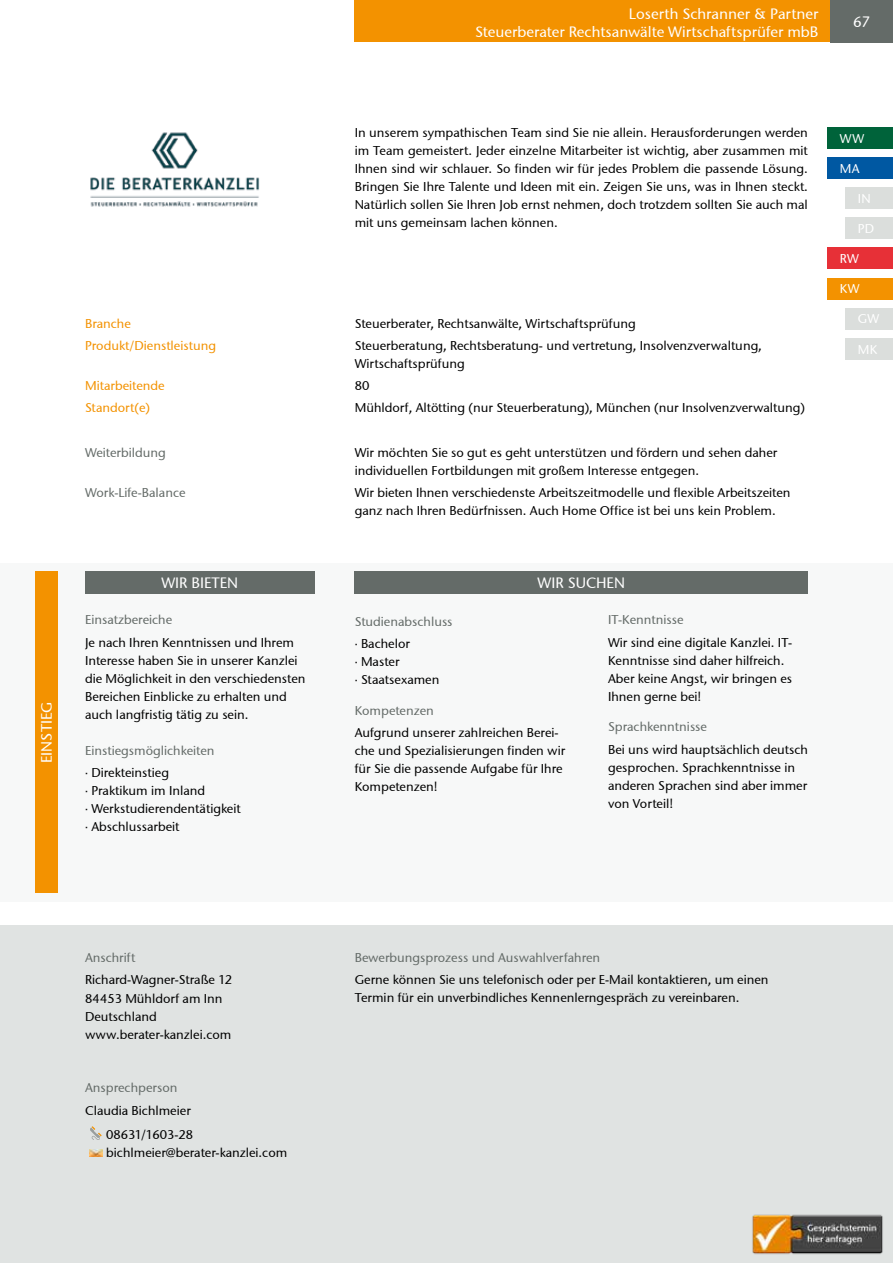
<style>
.page{position:relative;width:893px;height:1263px;background:#fff}
.page>*{position:absolute;margin:0;border:0;box-sizing:border-box;transform-origin:0 0}
.t1{font:15px/18px "Stone Sans ITCTT Medium";color:#fff;text-align:right}
.t2{font:12.75px/18px "Stone Sans ITCTT Medium";color:#000}
.t3{font:12.75px/22.2px "Stone Sans ITCTT Medium";color:#646b68}
.t4{font:12.75px/22.2px "Stone Sans ITCTT Medium";color:#f39200}
.t5{font:12.75px "Stone Sans ITCTT Medium";letter-spacing:.02em;color:#fff}
.s1{font-family:"Muli";color:#000}
.s2{color:#000}
.s3{font-family:"Muli"}
</style>
<div class="page">
<div style="left:0;top:563px;width:893px;height:338px;background:#f7f8f8"></div>
<div style="left:35px;top:572px;width:22px;height:321px;background:#f39200"></div>
<div style="left:85px;top:571px;width:230px;height:22px;background:#646b68"></div>
<div style="left:355px;top:571px;width:453px;height:22px;background:#646b68"></div>
<div style="left:355px;top:0;width:477px;height:42px;background:#f39200"></div>
<div style="left:830px;top:0;width:63px;height:42px;background:#646b68"></div>
<div style="left:0;top:926px;width:893px;height:337px;background:#e0e3e2"></div>
<img style="left:752px;top:1214px;width:131px;height:41px">
<svg style="left:90px;top:1126px;width:12px;height:14px"></svg>
<svg style="left:90px;top:1149px;width:12px;height:8px"></svg>
<img style="left:90px;top:132px;width:170px;height:75px">
<div style="left:845px;top:188px;width:48px;height:21px;background:#dbdedc"></div>
<div style="left:827px;top:158px;width:66px;height:21px;background:#0058a2"></div>
<div style="left:827px;top:128px;width:66px;height:21px;background:#00633a"></div>
<div style="left:827px;top:248px;width:66px;height:21px;background:#e73037"></div>
<div style="left:827px;top:278px;width:66px;height:21px;background:#f39200"></div>
<div style="left:845px;top:338px;width:48px;height:21px;background:#dbdedc"></div>
<div style="left:845px;top:308px;width:48px;height:21px;background:#dbdedc"></div>
<div style="left:845px;top:218px;width:48px;height:21px;background:#dbdedc"></div>
<p class="t1" style="left:475px;top:5px;width:345px">Loserth Schranner &amp; Partner<br>Steuerberater Rechtsanwälte Wirtschaftsprüfer mbB</p>
<p class="t1" style="left:853px;top:13px;width:18px">67</p>
<p class="t1" style="left:38px;top:763px;width:63px;rotate:-90deg">EINSTIEG</p>
<p class="t4" style="left:85px;top:312px;width:133px">Branche<br>Produkt/Dienstleistung</p>
<p class="t4" style="left:85px;top:374px;width:81px">Mitarbeitende<br>Standort(e)</p>
<p class="t3" style="left:85px;top:441px;width:82px">Weiterbildung</p>
<p class="t3" style="left:85px;top:481px;width:102px">Work-Life-Balance</p>
<p class="t2" style="left:355px;top:124px;width:455px;text-align:justify">In unserem sympathischen Team sind Sie nie allein. Herausforderungen werden im Team gemeistert. Jeder einzelne Mitarbeiter ist wichtig, aber zusammen mit Ihnen sind wir schlauer. So finden wir für jedes Problem die passende Lösung.<br>Bringen Sie Ihre Talente und Ideen mit ein. Zeigen Sie uns, was in Ihnen steckt.<br>Natürlich sollen Sie Ihren Job ernst nehmen, doch trotzdem sollten Sie auch mal mit uns gemeinsam lachen können.</p>
<p class="t2" style="left:355px;top:312px;width:409px;line-height:22.2px">Steuerberater, Rechtsanwälte, Wirtschaftsprüfung<br>Steuerberatung, Rechtsberatung- und vertretung, Insolvenzverwaltung,</p>
<p class="t2" style="left:355px;top:352px;width:452px;line-height:22.2px">Wirtschaftsprüfung<br>80<br>Mühldorf, Altötting (nur Steuerberatung), München (nur Insolvenzverwaltung)</p>
<p class="t2" style="left:355px;top:443px;width:424px">Wir möchten Sie so gut es geht unterstützen und fördern und sehen daher individuellen Fortbildungen mit großem Interesse entgegen.</p>
<p class="t2" style="left:355px;top:483px;width:437px">Wir bieten Ihnen verschiedenste Arbeitszeitmodelle und flexible Arbeitszeiten ganz nach Ihren Bedürfnissen. Auch Home Office ist bei uns kein Problem.</p>
<p class="t1" style="left:161px;top:573px;width:78px">WIR BIETEN</p>
<p class="t1" style="left:538px;top:573px;width:89px">WIR SUCHEN</p>
<p class="t3" style="left:85px;top:609px;width:89px">Einsatzbereiche</p>
<p class="t2" style="left:85px;top:633px;width:222px">Je nach Ihren Kenntnissen und Ihrem Interesse haben Sie in unserer Kanzlei die Möglichkeit in den verschiedensten Bereichen Einblicke zu erhalten und auch langfristig tätig zu sein.</p>
<p class="t3" style="left:85px;top:739px;width:131px">Einstiegsmöglichkeiten <span class="s1">·</span> <span class="s2">Direkteinstieg</span></p>
<p class="t2" style="left:85px;top:781px;width:157px"><span class="s3">·</span> Praktikum im Inland<br><span class="s3">·</span> Werkstudierendentätigkeit <span class="s3">·</span> Abschlussarbeit</p>
<p class="t3" style="left:355px;top:610px;width:99px">Studienabschluss <span class="s1">·</span> <span class="s2">Bachelor</span></p>
<p class="t2" style="left:355px;top:652px;width:86px"><span class="s3">·</span> Master<br><span class="s3">·</span> Staatsexamen</p>
<p class="t3" style="left:355px;top:699px;width:81px">Kompetenzen</p>
<p class="t2" style="left:355px;top:723px;width:212px">Aufgrund unserer zahlreichen Berei&shy;che und Spezialisierungen finden wir für Sie die passende Aufgabe für Ihre<br>Kompetenzen!</p>
<p class="t3" style="left:608px;top:609px;width:77px">IT-Kenntnisse</p>
<p class="t2" style="left:608px;top:633px;width:186px">Wir sind eine digitale Kanzlei. IT-<br>Kenntnisse sind daher hilfreich.<br>Aber keine Angst, wir bringen es<br>Ihnen gerne bei!</p>
<p class="t3" style="left:608px;top:716px;width:100px">Sprachkenntnisse</p>
<p class="t2" style="left:608px;top:740px;width:201px">Bei uns wird hauptsächlich deutsch gesprochen. Sprachkenntnisse in anderen Sprachen sind aber immer von Vorteil!</p>
<p class="t5" style="left:840px;top:131px;width:26px">WW</p>
<p class="t5" style="left:840px;top:161px;width:21px">MA</p>
<p class="t5" style="left:858px;top:191px;width:14px">IN</p>
<p class="t5" style="left:858px;top:221px;width:18px">PD</p>
<p class="t5" style="left:840px;top:251px;width:20px">RW</p>
<p class="t5" style="left:840px;top:281px;width:21px">KW</p>
<p class="t5" style="left:858px;top:311px;width:23px">GW</p>
<p class="t5" style="left:858px;top:341px;width:21px">MK</p>
<p class="t3" style="left:85px;top:946px;width:52px">Anschrift</p>
<p class="t2" style="left:85px;top:971px;width:149px">Richard-Wagner-Straße 12<br>84453 Mühldorf am Inn<br>Deutschland www.berater-kanzlei.com</p>
<p class="t3" style="left:85px;top:1077px;width:94px">Ansprechperson</p>
<p class="t2" style="left:85px;top:1098px;width:110px;line-height:24px;text-align:right">Claudia Bichlmeier<br>08631/1603-28</p>
<p class="t2" style="left:106px;top:1143px;width:183px">bichlmeier@berater-kanzlei.com</p>
<p class="t3" style="left:355px;top:946px;width:247px">Bewerbungsprozess und Auswahlverfahren</p>
<p class="t2" style="left:355px;top:971px;width:415px">Gerne können Sie uns telefonisch oder per E-Mail kontaktieren, um einen<br>Termin für ein unverbindliches Kennenlerngespräch zu vereinbaren.</p>
</div>
